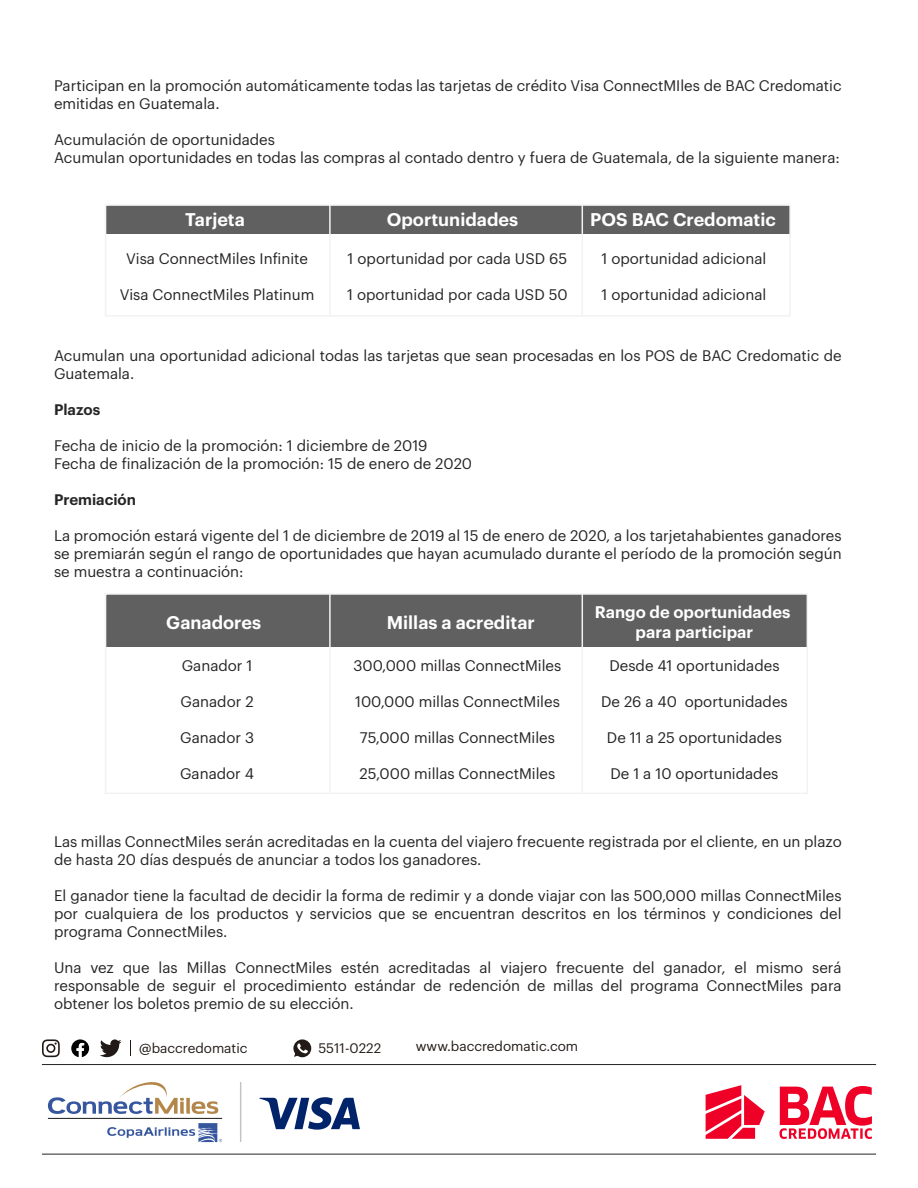
<style>
.page{position:relative;width:918px;height:1188px;background:#fff}
.page>*{position:absolute;margin:0;border:0;box-sizing:border-box;transform-origin:0 0}
.t1{font:600 18px "Graphik";color:#fff}
.t2{font:600 16.5px/19.8px "Graphik";color:#fff;text-align:center}
.t3{font:15px/18px "Graphik";color:#262424}
.t4{font:600 15px "Graphik";color:#262424}
.t5{font:13.5px "Graphik";color:#221a17}
</style>
<div class="page">
<div style="left:106px;top:205px;width:684px;height:29px;background:#606060"></div>
<div style="left:105px;top:204px;width:686px;height:113px;border:2px solid #f2f2f2"></div>
<hr style="left:329px;top:205px;width:2px;height:111px;background:#f2f2f2">
<hr style="left:582px;top:205px;width:1px;height:111px;background:#f2f2f2">
<div style="left:106px;top:594px;width:701px;height:52px;background:#606060"></div>
<div style="left:105px;top:593px;width:703px;height:201px;border:2px solid #f2f2f2"></div>
<hr style="left:329px;top:594px;width:2px;height:199px;background:#f2f2f2">
<hr style="left:582px;top:594px;width:1px;height:199px;background:#f2f2f2">
<svg style="left:779px;top:1086px;width:93px;height:53px"></svg>
<svg style="left:706px;top:1085px;width:59px;height:54px"></svg>
<hr style="left:42px;top:1064px;width:834px;height:1px;background:#262424">
<hr style="left:42px;top:1154px;width:834px;height:1px;background:#262424">
<svg style="left:130px;top:1041px;width:1px;height:15px"></svg>
<svg style="left:100px;top:1039px;width:22px;height:18px"></svg>
<svg style="left:42px;top:1039px;width:18px;height:18px"></svg>
<svg style="left:71px;top:1039px;width:18px;height:18px"></svg>
<svg style="left:293px;top:1039px;width:18px;height:18px"></svg>
<hr style="left:240px;top:1082px;width:1px;height:60px;background:#c4c4c4">
<hr style="left:48px;top:1118px;width:174px;height:1px;background:#191915">
<svg style="left:48px;top:1082px;width:170px;height:32px"></svg>
<svg style="left:107px;top:1123px;width:115px;height:19px"></svg>
<svg style="left:259px;top:1097px;width:101px;height:33px"></svg>
<p class="t3" style="left:54px;top:75px;width:789px">Participan en la promoción automáticamente todas las tarjetas de crédito Visa ConnectMIles de BAC Credomatic emitidas en Guatemala.</p>
<p class="t3" style="left:54px;top:129px;width:787px">Acumulación de oportunidades<br>Acumulan oportunidades en todas las compras al contado dentro y fuera de Guatemala, de la siguiente manera:</p>
<p class="t1" style="left:185px;top:206px;width:61px">Tarjeta</p>
<p class="t3" style="left:126px;top:248px;width:183px">Visa ConnectMiles Infinite</p>
<p class="t3" style="left:120px;top:284px;width:196px">Visa ConnectMiles Platinum</p>
<p class="t1" style="left:387px;top:206px;width:133px">Oportunidades</p>
<p class="t1" style="left:590px;top:206px;width:187px">POS BAC Credomatic</p>
<p class="t3" style="left:348px;top:248px;width:221px">1 oportunidad por cada USD 65</p>
<p class="t3" style="left:347px;top:284px;width:222px">1 oportunidad por cada USD 50</p>
<p class="t3" style="left:601px;top:248px;width:166px">1 oportunidad adicional</p>
<p class="t3" style="left:601px;top:284px;width:166px">1 oportunidad adicional</p>
<p class="t3" style="left:54px;top:345px;width:789px">Acumulan una oportunidad adicional todas las tarjetas que sean procesadas en los POS de BAC Credomatic de<br>Guatemala.</p>
<p class="t4" style="left:54px;top:398px;width:48px">Plazos</p>
<p class="t3" style="left:54px;top:435px;width:420px">Fecha de inicio de la promoción: 1 diciembre de 2019<br>Fecha de finalización de la promoción: 15 de enero de 2020</p>
<p class="t4" style="left:54px;top:488px;width:84px">Premiación</p>
<p class="t3" style="left:54px;top:525px;width:789px;text-align:justify">La promoción estará vigente del 1 de diciembre de 2019 al 15 de enero de 2020, a los tarjetahabientes ganadores se premiarán según el rango de oportunidades que hayan acumulado durante el período de la promoción según se muestra a continuación:</p>
<p class="t1" style="left:166px;top:608px;width:96px">Ganadores</p>
<p class="t3" style="left:182px;top:655px;width:72px">Ganador 1</p>
<p class="t3" style="left:181px;top:691px;width:75px">Ganador 2</p>
<p class="t3" style="left:180px;top:727px;width:75px">Ganador 3</p>
<p class="t3" style="left:180px;top:763px;width:76px">Ganador 4</p>
<p class="t1" style="left:387px;top:608px;width:150px">Millas a acreditar</p>
<p class="t2" style="left:595px;top:601px;width:197px">Rango de oportunidades para participar</p>
<p class="t3" style="left:353px;top:655px;width:209px">300,000 millas ConnectMiles</p>
<p class="t3" style="left:355px;top:691px;width:206px">100,000 millas ConnectMiles</p>
<p class="t3" style="left:360px;top:727px;width:197px">75,000 millas ConnectMiles</p>
<p class="t3" style="left:360px;top:763px;width:197px">25,000 millas ConnectMiles</p>
<p class="t3" style="left:609px;top:655px;width:172px">Desde 41 oportunidades</p>
<p class="t3" style="left:601px;top:691px;width:188px">De 26 a 40 oportunidades</p>
<p class="t3" style="left:607px;top:727px;width:177px">De 11 a 25 oportunidades</p>
<p class="t3" style="left:610px;top:763px;width:170px">De 1 a 10 oportunidades</p>
<p class="t3" style="left:54px;top:831px;width:789px">Las millas ConnectMiles serán acreditadas en la cuenta del viajero frecuente registrada por el cliente, en un plazo de hasta 20 días después de anunciar a todos los ganadores.</p>
<p class="t3" style="left:54px;top:885px;width:789px;text-align:justify">El ganador tiene la facultad de decidir la forma de redimir y a donde viajar con las 500,000 millas ConnectMiles por cualquiera de los productos y servicios que se encuentran descritos en los términos y condiciones del programa ConnectMiles.</p>
<p class="t3" style="left:54px;top:957px;width:789px;text-align:justify">Una vez que las Millas ConnectMiles estén acreditadas al viajero frecuente del ganador, el mismo será responsable de seguir el procedimiento estándar de redención de millas del programa ConnectMiles para obtener los boletos premio de su elección.</p>
<p class="t5" style="left:139px;top:1038px;width:110px">@baccredomatic</p>
<p class="t5" style="left:319px;top:1038px;width:64px">5511-0222</p>
<p class="t5" style="left:416px;top:1036px;width:164px">www.baccredomatic.com</p>
</div>
